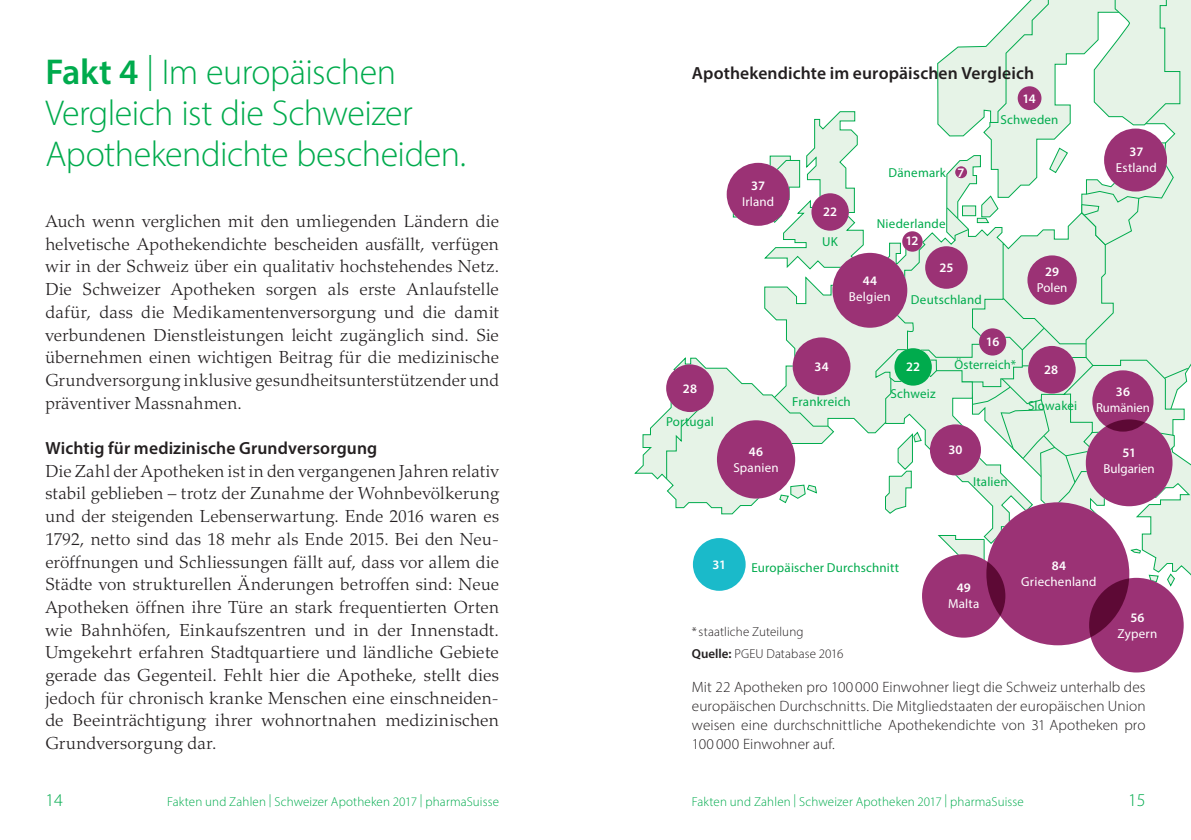
<style>
.page{position:relative;width:1191px;height:840px;background:#fff}
.page>*{position:absolute;margin:0;border:0;box-sizing:border-box;transform-origin:0 0}
.Titel{font:300 36px/41px "Myriad Pro";letter-spacing:-.015em;color:#00ab4d}
.t1{font:300 18px "Myriad Pro";color:#00ab4d}
.Untertitel{font:600 17.6px "Myriad Pro";letter-spacing:.005em;color:#231f20}
.Lauftext_Serif{font:300 17.4px/22.6px "Palatino LT Std";letter-spacing:.01em;color:#231f20;text-align:justify}
.Lauftext_SansSerif{font:300 15px/19px "Myriad Pro";letter-spacing:.005em;color:#231f20;text-align:justify}
.Land{font:13px "Myriad Pro";letter-spacing:.015em;color:#00ab4d}
.t2{font:300 13px "Myriad Pro";letter-spacing:.01em;color:#00ab4d}
.t3{font:13px "Myriad Pro";letter-spacing:.015em;color:#fff}
.t4{font:600 13px "Myriad Pro";letter-spacing:.01em;color:#fff}
.Quelle{font:300 13px "Myriad Pro";letter-spacing:.01em;color:#231f20}
.t5{font:13px "Myriad Pro";letter-spacing:-.005em;color:#fff}
.s1{font-weight:600}
</style>
<div class="page">
<svg style="left:1188px;top:0;width:3px;height:576px"></svg>
<svg style="left:634px;top:0;width:554px;height:587px"></svg>
<svg style="left:955px;top:166px;width:12px;height:12px"></svg>
<div style="left:1089px;top:577px;width:94px;height:95px;background:#9b3275;border-radius:50%"></div>
<div style="left:922px;top:554px;width:83px;height:83px;background:#9b3275;border-radius:50%"></div>
<div style="left:792px;top:337px;width:58px;height:58px;background:#9b3275;border-radius:50%"></div>
<svg style="left:986px;top:502px;width:143px;height:143px;background:#942e6e"></svg>
<div style="left:902px;top:231px;width:20px;height:20px;background:#9b3275;border-radius:50%"></div>
<div style="left:1017px;top:86px;width:24px;height:24px;background:#9b3275;border-radius:50%"></div>
<div style="left:1085px;top:419px;width:87px;height:87px;background:#9b3275;border-radius:50%"></div>
<svg style="left:1092px;top:370px;width:61px;height:61px;background:#953070"></svg>
<div style="left:717px;top:420px;width:78px;height:78px;background:#9b3275;border-radius:50%"></div>
<div style="left:811px;top:193px;width:38px;height:37px;background:#9b3275;border-radius:50%"></div>
<div style="left:979px;top:328px;width:27px;height:27px;background:#9b3275;border-radius:50%"></div>
<div style="left:925px;top:246px;width:42px;height:42px;background:#9b3275;border-radius:50%"></div>
<div style="left:930px;top:424px;width:51px;height:51px;background:#9b3275;border-radius:50%"></div>
<div style="left:1028px;top:346px;width:47px;height:47px;background:#9b3275;border-radius:50%"></div>
<div style="left:726px;top:163px;width:63px;height:63px;background:#9b3275;border-radius:50%"></div>
<div style="left:1104px;top:128px;width:63px;height:63px;background:#9b3275;border-radius:50%"></div>
<div style="left:832px;top:253px;width:75px;height:74px;background:#9b3275;border-radius:50%"></div>
<div style="left:1027px;top:255px;width:49px;height:49px;background:#9b3275;border-radius:50%"></div>
<div style="left:693px;top:537px;width:52px;height:53px;background:#1abaca;border-radius:50%"></div>
<div style="left:894px;top:348px;width:38px;height:37px;background:#00ab4d;border-radius:50%"></div>
<div style="left:666px;top:364px;width:48px;height:48px;background:#9b3275;border-radius:50%"></div>
<p class="Titel" style="left:45px;top:51px;width:422px"><span class="s1">Fakt 4</span> | Im europäischen<br>Vergleich ist die Schweizer<br>Apothekendichte bescheiden.</p>
<p class="Lauftext_Serif" style="left:45px;top:210px;width:455px">Auch wenn verglichen mit den umliegenden Ländern die helvetische Apothekendichte bescheiden ausfällt, verfügen wir in der Schweiz über ein qualitativ hochstehendes Netz.<br>Die Schweizer Apotheken sorgen als erste Anlaufstelle dafür, dass die Medikamentenversorgung und die damit verbundenen Dienstleistungen leicht zugänglich sind. Sie übernehmen einen wichtigen Beitrag für die medizinische Grundversorgung inklusive gesundheitsunterstützender und präventiver Massnahmen.</p>
<p class="Untertitel" style="left:45px;top:436px;width:333px">Wichtig für medizinische Grundversorgung</p>
<p class="Lauftext_Serif" style="left:45px;top:459px;width:455px">Die Zahl der Apotheken ist in den vergangenen Jahren relativ stabil geblieben – trotz der Zunahme der Wohnbevölkerung und der steigenden Lebenserwartung. Ende 2016 waren es 1792, netto sind das 18 mehr als Ende 2015. Bei den Neu&shy;eröffnungen und Schliessungen fällt auf, dass vor allem die Städte von strukturellen Änderungen betroffen sind: Neue Apotheken öffnen ihre Türe an stark frequentierten Orten wie Bahnhöfen, Einkaufszentren und in der Innenstadt.<br>Umgekehrt erfahren Stadtquartiere und ländliche Gebiete gerade das Gegenteil. Fehlt hier die Apotheke, stellt dies jedoch für chronisch kranke Menschen eine einschneiden&shy;de Beeinträchtigung ihrer wohnortnahen medizinischen Grundversorgung dar.</p>
<p class="Untertitel" style="left:692px;top:62px;width:344px">Apothekendichte im europäischen Vergleich</p>
<p class="t4" style="left:1022px;top:90px;width:15px">14</p>
<p class="t4" style="left:683px;top:380px;width:16px">28</p>
<p class="Land" style="left:666px;top:413px;width:49px">Portugal</p>
<p class="Land" style="left:1000px;top:112px;width:59px">Schweden</p>
<p class="t4" style="left:751px;top:177px;width:15px">37</p>
<p class="t3" style="left:742px;top:193px;width:34px">Irland</p>
<p class="t4" style="left:749px;top:443px;width:16px">46</p>
<p class="t3" style="left:733px;top:459px;width:47px">Spanien</p>
<p class="Land" style="left:888px;top:164px;width:59px">Dänemark</p>
<p class="t4" style="left:957px;top:164px;width:8px">7</p>
<p class="t4" style="left:823px;top:203px;width:16px">22</p>
<p class="Land" style="left:822px;top:233px;width:17px">UK</p>
<p class="Land" style="left:877px;top:215px;width:70px">Niederlande</p>
<p class="t4" style="left:862px;top:272px;width:16px">44</p>
<p class="t3" style="left:849px;top:289px;width:44px">Belgien</p>
<p class="t4" style="left:905px;top:233px;width:15px">12</p>
<p class="t4" style="left:939px;top:259px;width:16px">25</p>
<p class="Land" style="left:911px;top:291px;width:72px">Deutschland</p>
<p class="t4" style="left:985px;top:333px;width:15px">16</p>
<p class="t4" style="left:1045px;top:264px;width:16px">29</p>
<p class="t3" style="left:1036px;top:280px;width:32px">Polen</p>
<p class="Land" style="left:954px;top:356px;width:63px">Österreich*</p>
<p class="t4" style="left:814px;top:358px;width:16px">34</p>
<p class="t4" style="left:1044px;top:361px;width:16px">28</p>
<p class="t4" style="left:906px;top:358px;width:16px">22</p>
<p class="Land" style="left:792px;top:393px;width:60px">Frankreich</p>
<p class="Land" style="left:890px;top:385px;width:47px">Schweiz</p>
<p class="t4" style="left:948px;top:441px;width:16px">30</p>
<p class="Land" style="left:973px;top:473px;width:36px">Italien</p>
<p class="Land" style="left:1028px;top:397px;width:51px">Slowakei</p>
<p class="t4" style="left:1129px;top:144px;width:15px">37</p>
<p class="t3" style="left:1115px;top:160px;width:43px">Estland</p>
<p class="t4" style="left:1115px;top:383px;width:16px">36</p>
<p class="t5" style="left:1096px;top:399px;width:55px">Rumänien</p>
<p class="t4" style="left:1122px;top:444px;width:15px">51</p>
<p class="t5" style="left:1103px;top:460px;width:53px">Bulgarien</p>
<p class="t4" style="left:712px;top:556px;width:15px">31</p>
<p class="Land" style="left:751px;top:559px;width:149px">Europäischer Durchschnitt</p>
<p class="t4" style="left:956px;top:579px;width:16px">49</p>
<p class="t3" style="left:948px;top:595px;width:33px">Malta</p>
<p class="t4" style="left:1051px;top:557px;width:16px">84</p>
<p class="t3" style="left:1021px;top:573px;width:77px">Griechenland</p>
<p class="Quelle" style="left:692px;top:623px;width:113px">*staatliche Zuteilung</p>
<p class="Quelle" style="left:692px;top:645px;width:153px"><span class="s1">Quelle:</span> PGEU Database 2016</p>
<p class="t4" style="left:1130px;top:608px;width:16px">56</p>
<p class="t3" style="left:1117px;top:624px;width:41px">Zypern</p>
<p class="Lauftext_SansSerif" style="left:692px;top:677px;width:455px">Mit 22 Apotheken pro 100 000 Einwohner liegt die Schweiz unterhalb des europäischen Durchschnitts. Die Mitgliedstaaten der europäischen Union weisen eine durchschnittliche Apothekendichte von 31 Apotheken pro 100 000 Einwohner auf.</p>
<p class="t1" style="left:45px;top:788px;width:19px">14</p>
<p class="t2" style="left:167px;top:793px;width:333px">Fakten und Zahlen | Schweizer Apotheken 2017 | pharmaSuisse</p>
<p class="t2" style="left:692px;top:793px;width:333px">Fakten und Zahlen | Schweizer Apotheken 2017 | pharmaSuisse</p>
<p class="t1" style="left:1128px;top:788px;width:19px">15</p>
</div>
